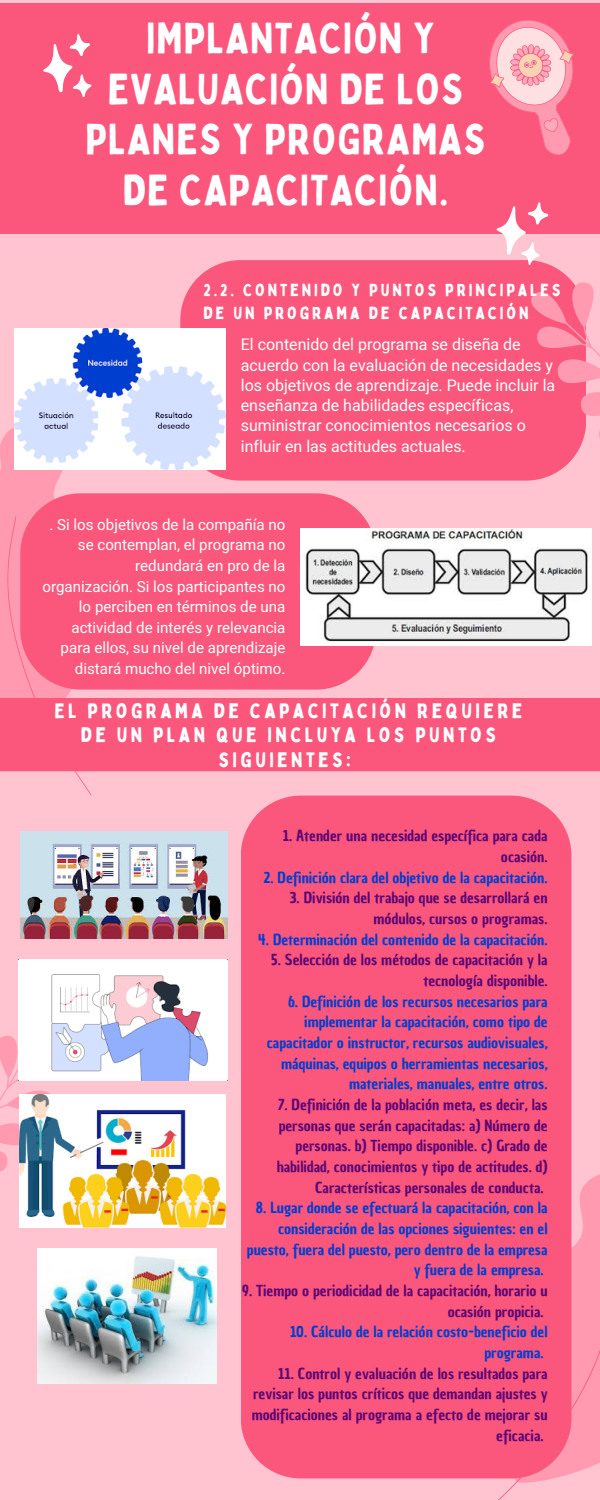
<style>
.page{position:relative;width:600px;height:1500px;background:#ffc4d0}
.page>*{position:absolute;margin:0;border:0;box-sizing:border-box;transform-origin:0 0}
.t1{font:42.8px/50.9px "Bobby Jones";letter-spacing:.03em;color:#fff;text-align:center}
.t2{font:20.6px/24.3px "Bobby Jones";letter-spacing:.165em;color:#fff;text-align:center}
.t3{font:17.1px/23.6px "Bobby Jones";letter-spacing:.165em;color:#fff}
.t4{font:16px/20.2px "Heebo";color:#fff}
.t5{font:15.1px/20.5px "Heebo";color:#fff;text-align:right}
.t6{font:14.9px/20.7px "Chau Philomene One";color:#5c0676;text-align:right}
.t7{font:14.9px/20.7px "Chau Philomene One";color:#013dcf;text-align:right}
</style>
<div class="page">
<svg style="left:571px;top:1161px;width:29px;height:108px;fill:#ff9ab0"></svg>
<svg style="left:426px;top:1269px;width:174px;height:231px;fill:#ff9ab0"></svg>
<div style="left:0;top:3px;width:600px;height:231px;background:#fb577c"></div>
<svg style="left:0;top:406px;width:180px;height:110px"></svg>
<svg style="left:0;top:516px;width:174px;height:279px"></svg>
<div style="left:180px;top:260px;width:300px;height:221px;background:#fb577c"></div>
<div style="left:20px;top:493px;width:356px;height:197px;background:#fb577c"></div>
<div style="left:0;top:698px;width:600px;height:73px;background:#fb577c"></div>
<div style="left:241px;top:796px;width:330px;height:682px;background:#fb577c"></div>
<svg style="left:0;top:1017px;width:68px;height:232px"></svg>
<svg style="left:489px;top:20px;width:85px;height:135px"></svg>
<svg style="left:43px;top:34px;width:49px;height:63px"></svg>
<svg style="left:480px;top:202px;width:120px;height:327px"></svg>
<img style="left:15px;top:329px;width:211px;height:140px">
<img style="left:300px;top:529px;width:292px;height:117px">
<img style="left:20px;top:832px;width:207px;height:107px">
<img style="left:19px;top:959px;width:208px;height:121px">
<img style="left:19px;top:1094px;width:207px;height:134px">
<img style="left:37px;top:1249px;width:180px;height:135px">
<p class="t1" style="left:85px;top:11px;width:402px">IMPLANTACIÓN Y<br>EVALUACIÓN DE LOS<br>PLANES Y PROGRAMAS<br>DE CAPACITACIÓN.</p>
<p class="t3" style="left:204px;top:278px;width:358px">2.2. CONTENIDO Y PUNTOS PRINCIPALES<br>DE UN PROGRAMA DE CAPACITACIÓN</p>
<h1 class="t4" style="left:241px;top:335px;width:316px">El contenido del programa se diseña de acuerdo con la evaluación de necesidades y los objetivos de aprendizaje. Puede incluir la enseñanza de habilidades específicas, suministrar conocimientos necesarios o influir en las actitudes actuales.</h1>
<p class="t5" style="left:42px;top:515px;width:245px">. Si los objetivos de la compañía no se contemplan, el programa no redundará en pro de la organización. Si los participantes no lo perciben en términos de una actividad de interés y relevancia para ellos, su nivel de aprendizaje distará mucho del nivel óptimo.</p>
<p class="t2" style="left:54px;top:698px;width:469px">EL PROGRAMA DE CAPACITACIÓN REQUIERE<br>DE UN PLAN QUE INCLUYA LOS PUNTOS<br>SIGUIENTES:</p>
<p class="t6" style="left:283px;top:826px;width:266px">1. Atender una necesidad específica para cada ocasión.</p>
<p class="t7" style="left:263px;top:867px;width:286px">2. Definición clara del objetivo de la capacitación.</p>
<p class="t6" style="left:289px;top:888px;width:260px">3. División del trabajo que se desarrollará en módulos, cursos o programas.</p>
<h2 class="t7" style="left:259px;top:929px;width:291px">4. Determinación del contenido de la capacitación.</h2>
<p class="t6" style="left:271px;top:950px;width:278px">5. Selección de los métodos de capacitación y la tecnología disponible.</p>
<p class="t7" style="left:267px;top:991px;width:282px">6. Definición de los recursos necesarios para implementar la capacitación, como tipo de capacitador o instructor, recursos audiovisuales, máquinas, equipos o herramientas necesarios, materiales, manuales, entre otros.</p>
<p class="t6" style="left:277px;top:1094px;width:272px">7. Definición de la población meta, es decir, las personas que serán capacitadas: a) Número de personas. b) Tiempo disponible. c) Grado de habilidad, conocimientos y tipo de actitudes. d)<br>Características personales de conducta.</p>
<p class="t7" style="left:247px;top:1198px;width:302px">8. Lugar donde se efectuará la capacitación, con la consideración de las opciones siguientes: en el puesto, fuera del puesto, pero dentro de la empresa y fuera de la empresa.</p>
<p class="t6" style="left:242px;top:1280px;width:307px">9. Tiempo o periodicidad de la capacitación, horario u ocasión propicia.</p>
<p class="t7" style="left:290px;top:1322px;width:259px">10. Cálculo de la relación costo-beneficio del programa.</p>
<p class="t6" style="left:252px;top:1363px;width:297px">11. Control y evaluación de los resultados para revisar los puntos críticos que demandan ajustes y modificaciones al programa a efecto de mejorar su eficacia.</p>
</div>
